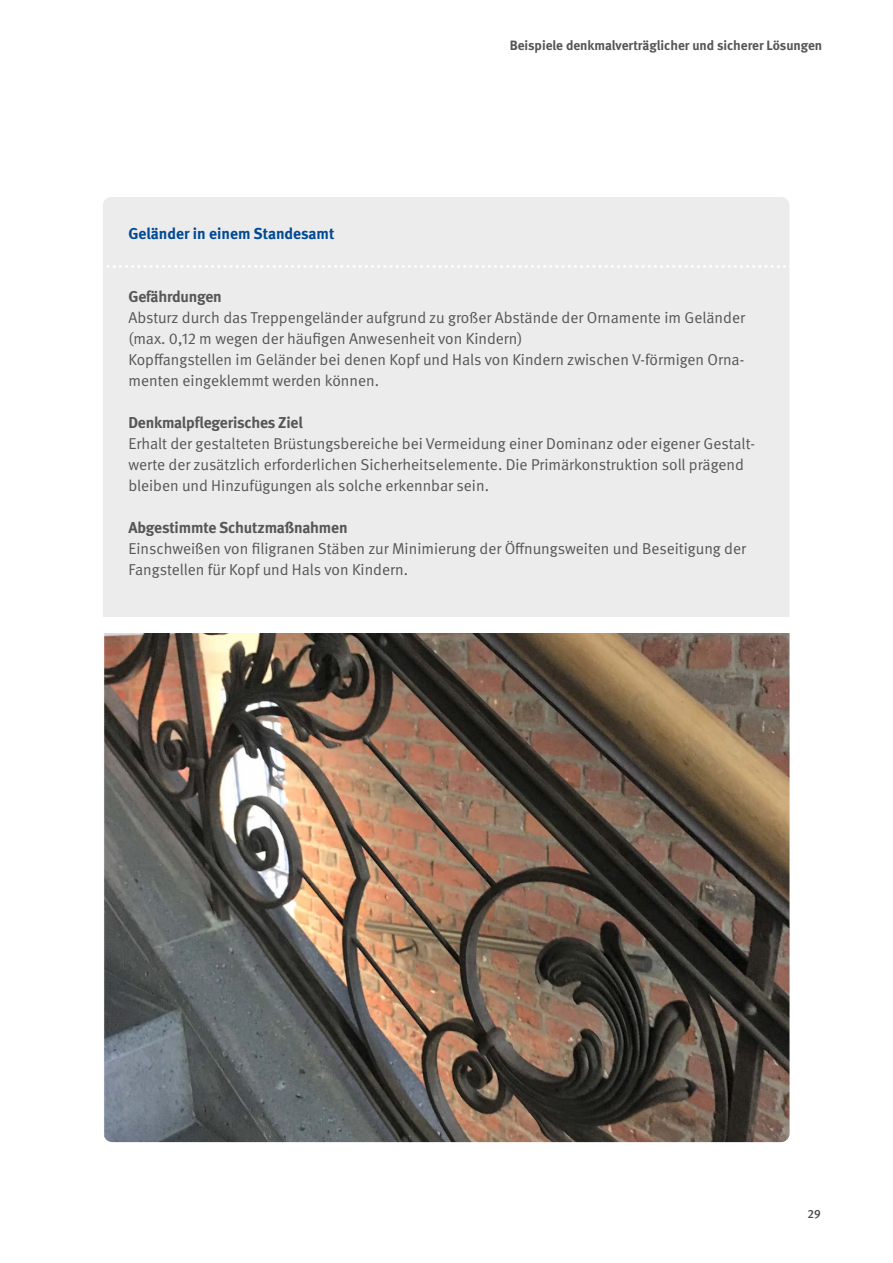
<style>
.page{position:relative;width:893px;height:1263px;background:#fff}
.page>*{position:absolute;margin:0;border:0;box-sizing:border-box;transform-origin:0 0}
.Kasten-_Fließtext{font:15.75px/21px "DGUV Meta";color:#565656}
.Kasten-_Fließtext-2{font:700 15.75px "DGUV Meta";letter-spacing:-.01em;color:#565656}
.Kasten-_Fließtext-3{font:700 15.75px "DGUV Meta";color:#004993}
.t1{font:700 13.5px "DGUV Meta";color:#565656}
.t2{font:500 12px "DGUV Meta";color:#494948}
</style>
<div class="page">
<div style="left:103px;top:197px;width:686px;height:428px;background:#ececed;border-radius:9px"></div>
<img style="left:104px;top:633px;width:685px;height:509px">
<div style="left:88px;top:617px;width:733px;height:15px;background:#fff"></div>
<svg style="left:107px;top:265px;width:679px;height:3px"></svg>
<p class="Kasten-_Fließtext-3" style="left:128px;top:224px;width:208px">Geländer in einem Standesamt</p>
<p class="t1" style="left:510px;top:37px;width:314px">Beispiele denkmalverträglicher und sicherer Lösungen</p>
<p class="Kasten-_Fließtext-2" style="left:128px;top:287px;width:95px">Gefährdungen</p>
<p class="Kasten-_Fließtext" style="left:128px;top:307px;width:618px">Absturz durch das Treppengeländer aufgrund zu großer Abstände der Ornamente im Geländer (max. 0,12 m wegen der häufigen Anwesenheit von Kindern)</p>
<p class="Kasten-_Fließtext" style="left:128px;top:349px;width:617px">Kopffangstellen im Geländer bei denen Kopf und Hals von Kindern zwischen V-förmigen Orna&shy;menten eingeklemmt werden können.</p>
<p class="Kasten-_Fließtext-2" style="left:128px;top:413px;width:176px">Denkmalpflegerisches Ziel</p>
<p class="Kasten-_Fließtext" style="left:128px;top:433px;width:628px">Erhalt der gestalteten Brüstungsbereiche bei Vermeidung einer Dominanz oder eigener Gestalt&shy;werte der zusätzlich erforderlichen Sicherheitselemente. Die Primärkonstruktion soll prägend bleiben und Hinzufügungen als solche erkennbar sein.</p>
<p class="Kasten-_Fließtext-2" style="left:128px;top:518px;width:221px">Abgestimmte Schutzmaßnahmen</p>
<p class="Kasten-_Fließtext" style="left:128px;top:538px;width:619px">Einschweißen von filigranen Stäben zur Minimierung der Öffnungsweiten und Beseitigung der<br>Fangstellen für Kopf und Hals von Kindern.</p>
<p class="t2" style="left:807px;top:1207px;width:15px">29</p>
</div>
